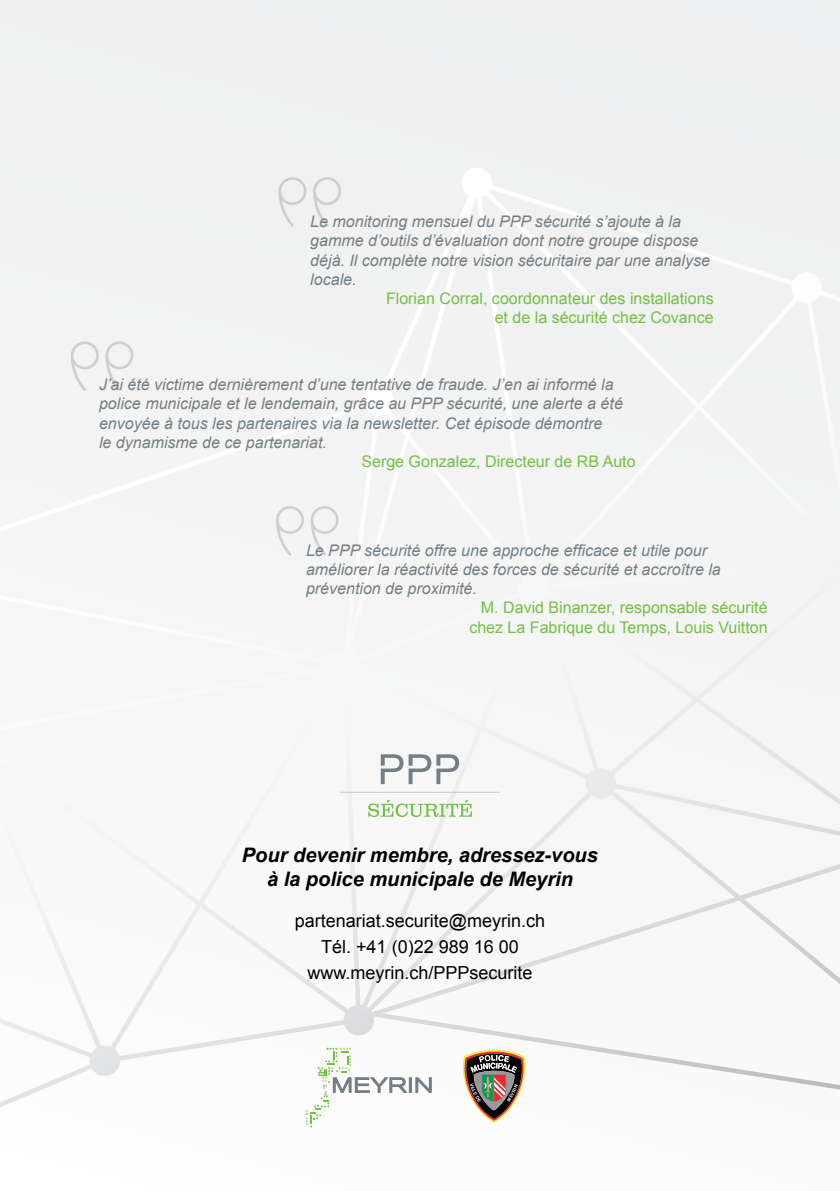
<style>
.page{position:relative;width:840px;height:1191px;background:#fff}
.page>*{position:absolute;margin:0;border:0;box-sizing:border-box;transform-origin:0 0}
.t1{font:italic 700 20px/24px "Arial";color:#000001;text-align:center}
.t2{font:18px/26px "Arial";color:#000001;text-align:center}
.t3{font:italic 16px/19.2px "Arial";color:#747f85}
.t4{font:16px/19.2px "Arial";color:#74bf45;text-align:right}
</style>
<div class="page">
<div style="left:0;top:0;width:839px;height:1191px;background:linear-gradient(to right,#f5f5f5,#f2f3f3)"></div>
<div style="left:0;top:167px;width:839px;height:940px;background:#f5f5f5"></div>
<svg style="left:368px;top:800px;width:103px;height:17px"></svg>
<svg style="left:380px;top:754px;width:79px;height:30px"></svg>
<hr style="left:340px;top:791px;width:160px;height:1px;background:#c7c8ca">
<svg style="left:278px;top:177px;width:28px;height:50px"></svg>
<svg style="left:313px;top:177px;width:28px;height:50px"></svg>
<svg style="left:71px;top:341px;width:28px;height:50px"></svg>
<svg style="left:105px;top:341px;width:28px;height:50px"></svg>
<svg style="left:276px;top:506px;width:28px;height:49px"></svg>
<svg style="left:310px;top:506px;width:28px;height:49px"></svg>
<svg style="left:408px;top:1077px;width:4px;height:16px"></svg>
<svg style="left:415px;top:1077px;width:16px;height:16px"></svg>
<svg style="left:306px;top:1047px;width:101px;height:80px"></svg>
<svg style="left:462px;top:1049px;width:63px;height:73px"></svg>
<p class="t3" style="left:310px;top:212px;width:401px">Le monitoring mensuel du PPP sécurité s’ajoute à la gamme d’outils d’évaluation dont notre groupe dispose déjà. Il complète notre vision sécuritaire par une analyse locale.</p>
<p class="t4" style="left:386px;top:289px;width:329px">Florian Corral, coordonnateur des installations et de la sécurité chez Covance</p>
<p class="t3" style="left:99px;top:375px;width:525px">J’ai été victime dernièrement d’une tentative de fraude. J’en ai informé la police municipale et le lendemain, grâce au PPP sécurité, une alerte a été envoyée à tous les partenaires via la newsletter. Cet épisode démontre<br>le dynamisme de ce partenariat.</p>
<p class="t4" style="left:361px;top:452px;width:275px">Serge Gonzalez, Directeur de RB Auto</p>
<p class="t3" style="left:306px;top:540px;width:416px">Le PPP sécurité offre une approche efficace et utile pour améliorer la réactivité des forces de sécurité et accroître la prévention de proximité.</p>
<p class="t4" style="left:469px;top:598px;width:299px">M. David Binanzer, responsable sécurité chez La Fabrique du Temps, Louis Vuitton</p>
<p class="t1" style="left:242px;top:844px;width:357px">Pour devenir membre, adressez-vous à la police municipale de Meyrin</p>
<p class="t2" style="left:294px;top:908px;width:252px">partenariat.securite@meyrin.ch<br>Tél. +41 (0)22 989 16 00 www.meyrin.ch/PPPsecurite</p>
</div>
